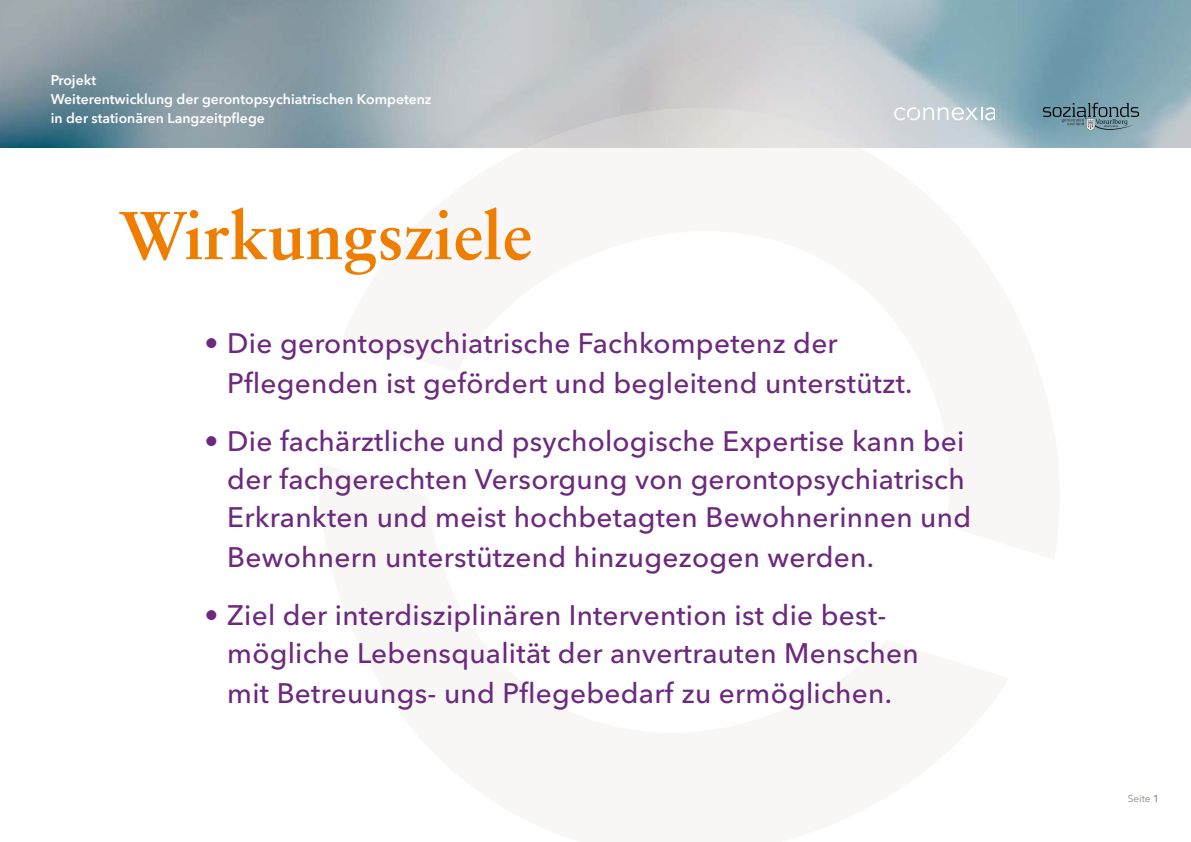
<style>
.page{position:relative;width:1191px;height:842px;background:#fff}
.page>*{position:absolute;margin:0;border:0;box-sizing:border-box;transform-origin:0 0}
.t1{font:700 68px "Sabon LT";color:#ef7d00}
.t2{font:500 28px/38.7px "Avenir Next LT Pro";letter-spacing:.01em;color:#6c297e}
.t3{font:600 14px/19px "Avenir Next LT Pro";color:#fff}
.t4{font:10px "Avenir Next LT Pro";color:#8d867b}
.s1{font-weight:500}
</style>
<div class="page">
<img style="left:0;top:0;width:1191px;height:147px">
<svg style="left:1066px;top:103px;width:73px;height:27px;background:#6b8893"></svg>
<svg style="left:317px;top:57px;width:749px;height:91px;background:#bbc4c9"></svg>
<p class="t3" style="left:51px;top:71px;width:382px">Projekt<br>Weiterentwicklung der gerontopsychiatrischen Kompetenz in der stationären Langzeitpflege</p>
<h1 class="t1" style="left:119px;top:193px;width:415px">Wirkungsziele</h1>
<p class="t2" style="left:227px;top:323px;width:686px;line-height:40px;text-indent:-23px">• Die gerontopsychiatrische Fachkompetenz der<br>Pflegenden ist gefördert und begleitend unterstützt.</p>
<p class="t2" style="left:227px;top:421px;width:745px;text-indent:-23px">• Die fachärztliche und psychologische Expertise kann bei der fachgerechten Versorgung von gerontopsychiatrisch Erkrankten und meist hochbetagten Bewohnerinnen und Bewohnern unterstützend hinzugezogen werden.</p>
<p class="t2" style="left:227px;top:595px;width:693px;line-height:39px;text-indent:-23px">• Ziel der interdisziplinären Intervention ist die best&shy;mögliche Lebensqualität der anvertrauten Menschen mit Betreuungs- und Pflegebedarf zu ermöglichen.</p>
<p class="t4" style="left:1127px;top:792px;width:33px">Seite <span class="s1">1</span></p>
</div>
